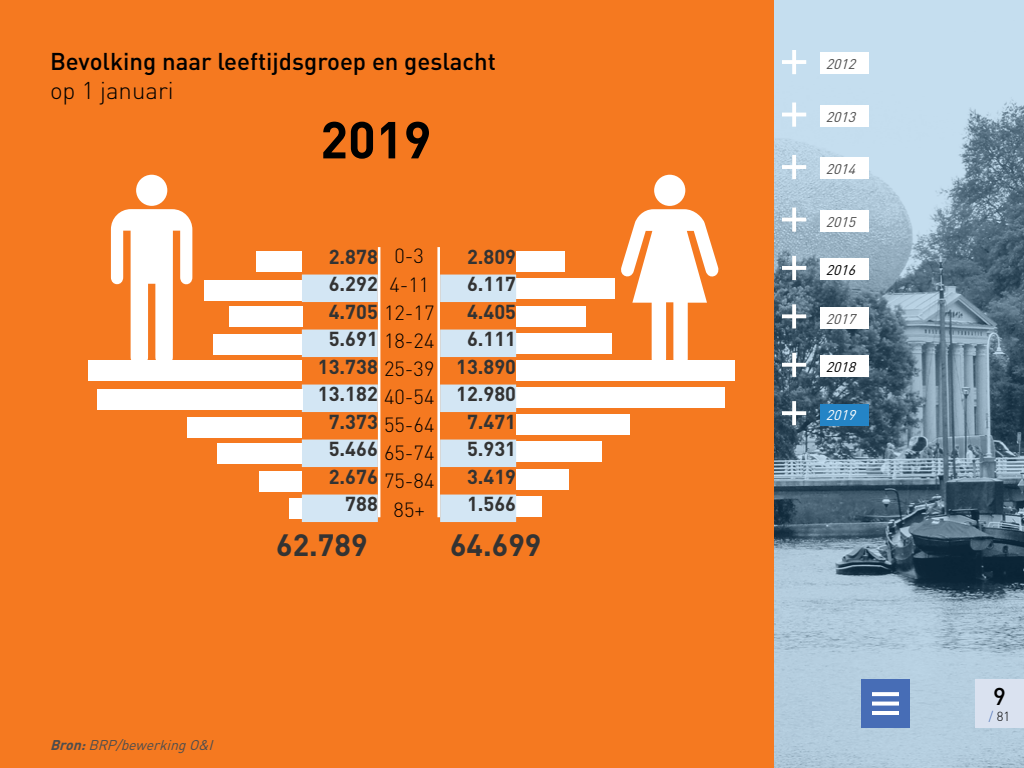
<style>
.page{position:relative;width:1024px;height:768px;background:#fff}
.page>*{position:absolute;margin:0;border:0;box-sizing:border-box;transform-origin:0 0}
.t1{font:700 51.2px "DIN";color:#000}
.t2{font:700 30.5px "DIN";color:#333}
.t3{font:500 24px "DIN";color:#000}
.t4{font:300 24px "DIN";color:#000}
.t5{font:300 20.3px/28.1px "DIN";color:#000}
.t6{font:700 20px/27.5px "DIN";color:#333}
.t7{font:italic 14px "DIN";color:#4d4d4d}
.t8{font:italic 14px "DIN";color:#000}
.t9{font:italic 14px "DIN";color:#fff}
.t10{font:300 13px "DIN";color:#000}
.s1{font-weight:300;font-size:20.3px;color:#000}
.s2{font-weight:700}
.s3{color:#476db6}
</style>
<div class="page">
<svg style="left:774px;top:0;width:250px;height:768px;background:#89a2b3"></svg>
<div style="left:861px;top:679px;width:49px;height:49px;background:#476db6"></div>
<svg style="left:872px;top:692px;width:27px;height:4px"></svg>
<svg style="left:872px;top:702px;width:27px;height:4px"></svg>
<hr style="left:872px;top:711px;width:27px;height:4px;background:#fff">
<div style="left:975px;top:679px;width:49px;height:49px;background:#dae2f0"></div>
<div style="left:0;top:0;width:774px;height:768px;background:#f57920"></div>
<svg style="left:782px;top:50px;width:24px;height:24px"></svg>
<div style="left:821px;top:53px;width:48px;height:21px;background:#fff"></div>
<svg style="left:782px;top:102px;width:24px;height:25px"></svg>
<div style="left:821px;top:105px;width:48px;height:22px;background:#fff"></div>
<svg style="left:782px;top:155px;width:24px;height:24px"></svg>
<div style="left:821px;top:158px;width:48px;height:21px;background:#fff"></div>
<svg style="left:782px;top:208px;width:24px;height:24px"></svg>
<div style="left:821px;top:210px;width:48px;height:22px;background:#fff"></div>
<svg style="left:782px;top:304px;width:24px;height:24px"></svg>
<div style="left:821px;top:307px;width:48px;height:21px;background:#fff"></div>
<svg style="left:782px;top:256px;width:24px;height:24px"></svg>
<div style="left:821px;top:259px;width:48px;height:21px;background:#fff"></div>
<svg style="left:782px;top:353px;width:24px;height:24px"></svg>
<div style="left:821px;top:356px;width:48px;height:21px;background:#fff"></div>
<svg style="left:782px;top:401px;width:24px;height:24px"></svg>
<div style="left:821px;top:404px;width:48px;height:21px;background:#2484c6"></div>
<div style="left:516px;top:496px;width:26px;height:21px;background:#fff"></div>
<div style="left:516px;top:469px;width:52px;height:20px;background:#fff"></div>
<div style="left:516px;top:441px;width:86px;height:21px;background:#fff"></div>
<div style="left:516px;top:414px;width:114px;height:21px;background:#fff"></div>
<div style="left:516px;top:387px;width:209px;height:21px;background:#fff"></div>
<div style="left:516px;top:360px;width:219px;height:21px;background:#fff"></div>
<div style="left:516px;top:333px;width:96px;height:21px;background:#fff"></div>
<div style="left:516px;top:306px;width:69px;height:20px;background:#fff"></div>
<div style="left:516px;top:279px;width:98px;height:20px;background:#fff"></div>
<div style="left:516px;top:251px;width:49px;height:21px;background:#fff"></div>
<svg style="left:302px;top:275px;width:76px;height:247px"></svg>
<svg style="left:440px;top:275px;width:76px;height:247px"></svg>
<hr style="left:378px;top:247px;width:2px;height:270px;background:#fff">
<hr style="left:437px;top:247px;width:3px;height:270px;background:#fff">
<div style="left:257px;top:251px;width:45px;height:21px;background:#fff"></div>
<div style="left:204px;top:280px;width:98px;height:21px;background:#fff"></div>
<div style="left:229px;top:307px;width:73px;height:20px;background:#fff"></div>
<div style="left:213px;top:334px;width:89px;height:21px;background:#fff"></div>
<div style="left:89px;top:361px;width:213px;height:20px;background:#fff"></div>
<div style="left:97px;top:389px;width:205px;height:21px;background:#fff"></div>
<div style="left:188px;top:417px;width:114px;height:20px;background:#fff"></div>
<div style="left:218px;top:443px;width:84px;height:21px;background:#fff"></div>
<div style="left:260px;top:471px;width:42px;height:20px;background:#fff"></div>
<div style="left:290px;top:499px;width:12px;height:20px;background:#fff"></div>
<div style="left:136px;top:175px;width:31px;height:31px;background:#fff;border-radius:50%"></div>
<svg style="left:111px;top:209px;width:81px;height:152px"></svg>
<svg style="left:621px;top:209px;width:98px;height:151px"></svg>
<div style="left:654px;top:175px;width:31px;height:31px;background:#fff;border-radius:50%"></div>
<p class="t3" style="left:50px;top:46px;width:448px">Bevolking naar leeftijdsgroep en geslacht</p>
<p class="t4" style="left:50px;top:75px;width:125px">op 1 januari</p>
<h1 class="t1" style="left:320px;top:106px;width:113px">2019</h1>
<p class="t5" style="left:389px;top:242px;width:41px">0-3<br>4-11</p>
<p class="t6" style="left:329px;top:297px;width:107px">4.705 <span class="s1">12-17</span></p>
<p class="t5" style="left:384px;top:326px;width:52px;text-align:center">18-24<br>25-39<br>40-54<br>55-64<br>65-74<br>75-84<br>85+</p>
<p class="t6" style="left:329px;top:242px;width:51px">2.878<br>6.292</p>
<p class="t6" style="left:318px;top:324px;width:61px;text-align:right">5.691<br>13.738<br>13.182<br>7.373<br>5.466<br>2.676<br>788</p>
<p class="t6" style="left:456px;top:242px;width:61px;text-align:center">2.809<br>6.117<br>4.405<br>6.111<br>13.890<br>12.980<br>7.471<br>5.931<br>3.419<br>1.566</p>
<h2 class="t2" style="left:276px;top:525px;width:93px">62.789</h2>
<h2 class="t2" style="left:450px;top:525px;width:93px">64.699</h2>
<p class="t7" style="left:50px;top:736px;width:168px"><span class="s2">Bron:</span>BRP/bewerkingO&amp;I</p>
<p class="t7" style="left:826px;top:55px;width:35px">2012</p>
<p class="t7" style="left:826px;top:108px;width:35px">2013</p>
<p class="t7" style="left:826px;top:160px;width:35px">2014</p>
<p class="t7" style="left:826px;top:213px;width:35px">2015</p>
<p class="t8" style="left:826px;top:261px;width:35px">2016</p>
<p class="t7" style="left:826px;top:310px;width:35px">2017</p>
<p class="t8" style="left:826px;top:358px;width:35px">2018</p>
<p class="t9" style="left:826px;top:407px;width:35px">2019</p>
<p class="t3" style="left:993px;top:681px;width:14px">9</p>
<p class="t10" style="left:989px;top:708px;width:23px"><span class="s3">/</span> 81</p>
</div>
